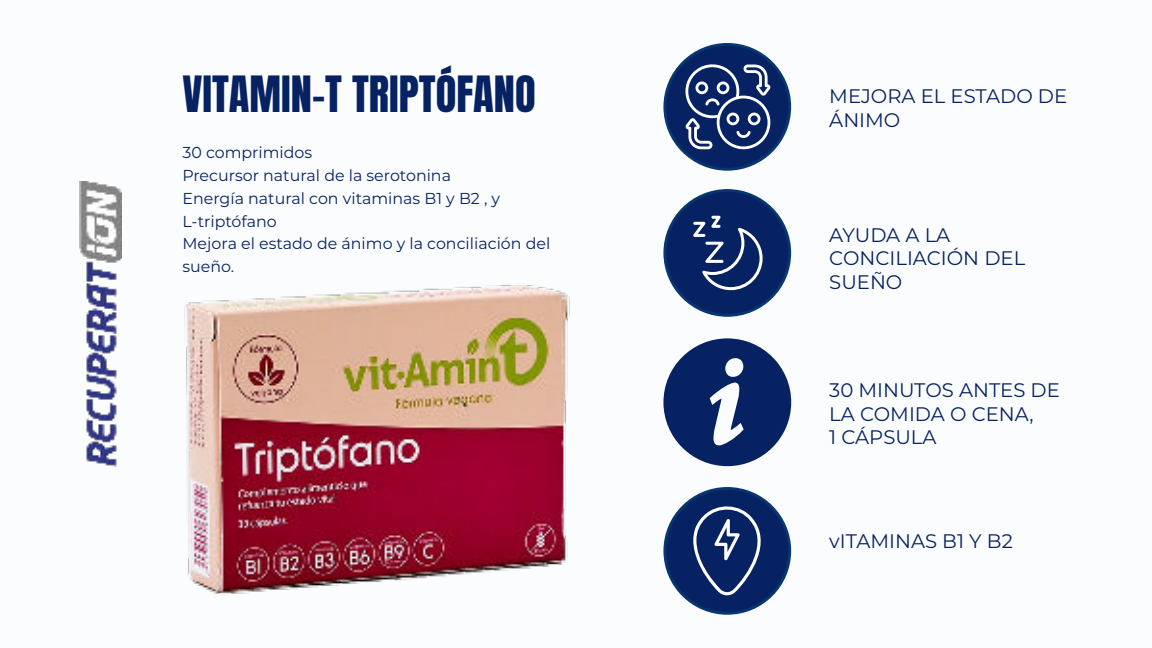
<style>
.page{position:relative;width:1152px;height:648px;background:#fbfcfd}
.page>*{position:absolute;margin:0;border:0;box-sizing:border-box;transform-origin:0 0}
.t1{font:42.4px "Anton";color:#072262}
.t2{font:19.6px/23.6px "Montserrat";color:#072262}
.t3{font:16px/22.8px "Montserrat";color:#072262}
</style>
<div class="page">
<img style="left:80px;top:182px;width:42px;height:280px">
<img style="left:95px;top:192px;width:475px;height:402px">
<svg style="left:663px;top:338px;width:128px;height:128px"></svg>
<div style="left:665px;top:44px;width:125px;height:125px;background:#072262;border-radius:50%"></div>
<div style="left:663px;top:43px;width:128px;height:128px;border:3px solid #073770;border-radius:50%"></div>
<svg style="left:683px;top:62px;width:90px;height:89px"></svg>
<div style="left:665px;top:190px;width:125px;height:125px;background:#072262;border-radius:50%"></div>
<div style="left:663px;top:189px;width:128px;height:128px;border:3px solid #073770;border-radius:50%"></div>
<svg style="left:693px;top:216px;width:70px;height:74px"></svg>
<div style="left:665px;top:488px;width:125px;height:125px;background:#072262;border-radius:50%"></div>
<div style="left:663px;top:487px;width:128px;height:128px;border:3px solid #073770;border-radius:50%"></div>
<svg style="left:679px;top:503px;width:94px;height:92px"></svg>
<h1 class="t1" style="left:183px;top:73px;width:355px">VITAMIN-T TRIPTÓFANO</h1>
<p class="t3" style="left:183px;top:140px;width:369px">30 comprimidos<br>Precursor natural de la serotonina<br>Energía natural con vitaminas B1 y B2 , y<br>L-triptófano<br>Mejora el estado de ánimo y la conciliación del sueño.</p>
<p class="t2" style="left:829px;top:84px;width:239px">MEJORA EL ESTADO DE<br>ÁNIMO</p>
<p class="t2" style="left:829px;top:222px;width:197px">AYUDA A LA<br>CONCILIACIÓN DEL<br>SUEÑO</p>
<p class="t2" style="left:829px;top:378px;width:232px">30 MINUTOS ANTES DE<br>LA COMIDA O CENA,<br>1 CÁPSULA</p>
<p class="t2" style="left:829px;top:529px;width:185px">vITAMINAS B1 Y B2</p>
</div>
